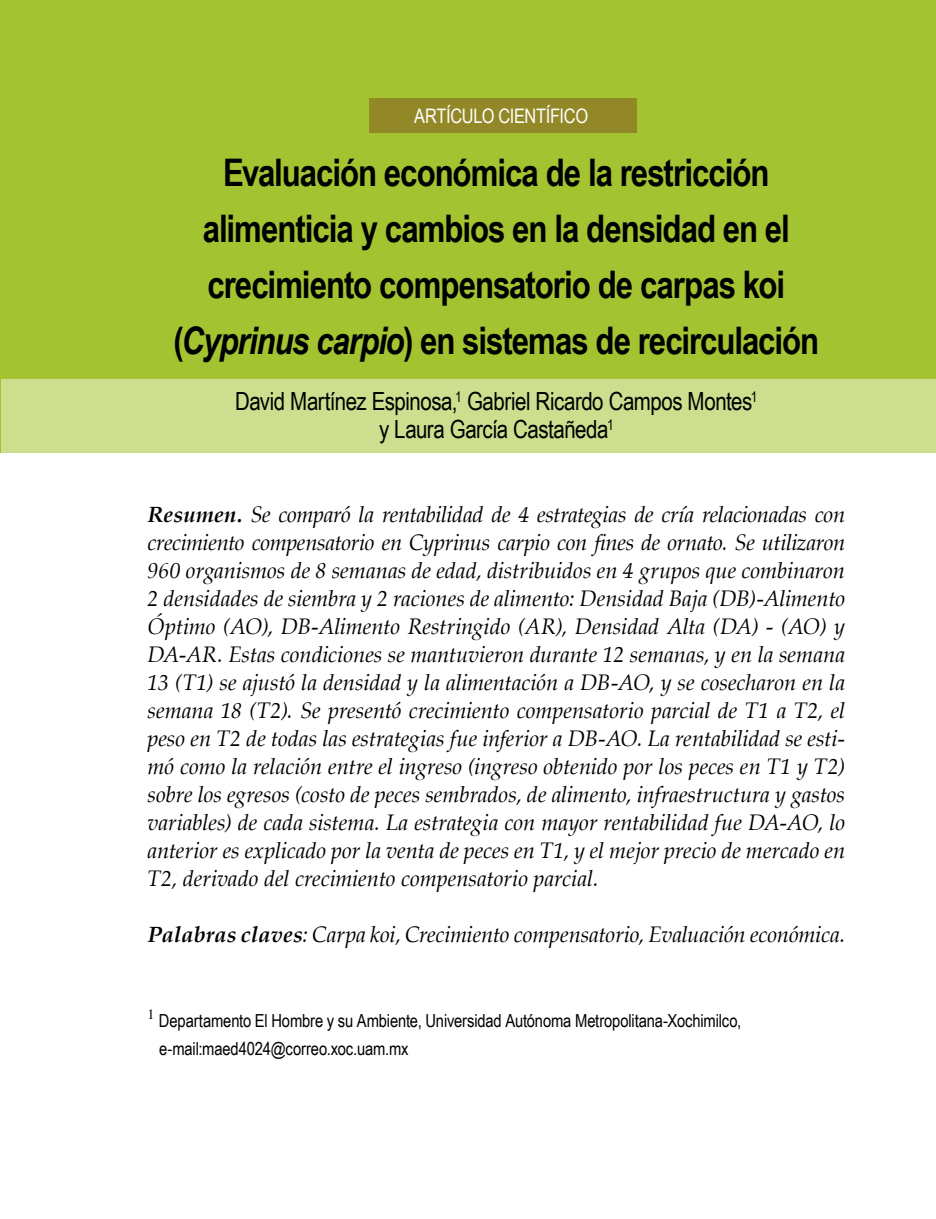
<style>
.page{position:relative;width:936px;height:1219px;background:#fff}
.page>*{position:absolute;margin:0;border:0;box-sizing:border-box;transform-origin:0 0}
.t1{font:700 38px/56px "Arial Narrow";letter-spacing:-.025em;color:#000;text-align:center}
.t2{font:25px/28px "Arial Narrow";letter-spacing:-.02em;color:#000;text-align:center}
.t3{font:italic 22px/28px "Palatino";letter-spacing:-.005em;color:#000;text-align:justify}
.t4{font:20px "Arial Narrow";letter-spacing:-.015em;color:#fff}
.t5{font:18px/28px "Arial Narrow";letter-spacing:-.01em;color:#000}
.s1{font-style:italic}
.s2{font-weight:700}
</style>
<div class="page">
<div style="left:0;top:0;width:935px;height:452px;background:#a4c331"></div>
<div style="left:1px;top:379px;width:934px;height:77px;background:#cdde8f"></div>
<div style="left:369px;top:98px;width:267px;height:34px;background:#938827"></div>
<p class="t4" style="left:414px;top:101px;width:175px">ARTÍCULO CIENTÍFICO</p>
<h1 class="t1" style="left:173px;top:143px;width:647px">Evaluación económica de la restricción alimenticia y cambios en la densidad en el crecimiento compensatorio de carpas koi (<span class="s1">Cyprinus carpio</span>) en sistemas de recirculación</h1>
<p class="t2" style="left:235px;top:386px;width:524px">David Martínez Espinosa,<sup>1</sup> Gabriel Ricardo Campos Montes<sup>1 </sup>y Laura García Castañeda<sup>1</sup></p>
<p class="t3" style="left:147px;top:501px;width:699px"><span class="s2">Resumen.</span> Se comparó la rentabilidad de 4 estrategias de cría relacionadas con crecimiento compensatorio en Cyprinus carpio con fines de ornato. Se utilizaron 960 organismos de 8 semanas de edad, distribuidos en 4 grupos que combinaron 2 densidades de siembra y 2 raciones de alimento: Densidad Baja (DB)-Alimento Óptimo (AO), DB-Alimento Restringido (AR), Densidad Alta (DA) - (AO) y DA-AR. Estas condiciones se mantuvieron durante 12 semanas, y en la semana 13 (T1) se ajustó la densidad y la alimentación a DB-AO, y se cosecharon en la semana 18 (T2). Se presentó crecimiento compensatorio parcial de T1 a T2, el peso en T2 de todas las estrategias fue inferior a DB-AO. La rentabilidad se esti&shy;mó como la relación entre el ingreso (ingreso obtenido por los peces en T1 y T2) sobre los egresos (costo de peces sembrados, de alimento, infraestructura y gastos variables) de cada sistema. La estrategia con mayor rentabilidad fue DA-AO, lo anterior es explicado por la venta de peces en T1, y el mejor precio de mercado en T2, derivado del crecimiento compensatorio parcial.</p>
<p class="t3" style="left:147px;top:921px;width:699px"><span class="s2">Palabras claves</span>: Carpa koi, Crecimiento compensatorio, Evaluación económica.</p>
<p class="t5" style="left:159px;top:1005px;width:584px;text-indent:-12px"><sup>1</sup> Departamento El Hombre y su Ambiente, Universidad Autónoma Metropolitana-Xochimilco, e-mail:maed4024@correo.xoc.uam.mx</p>
</div>
